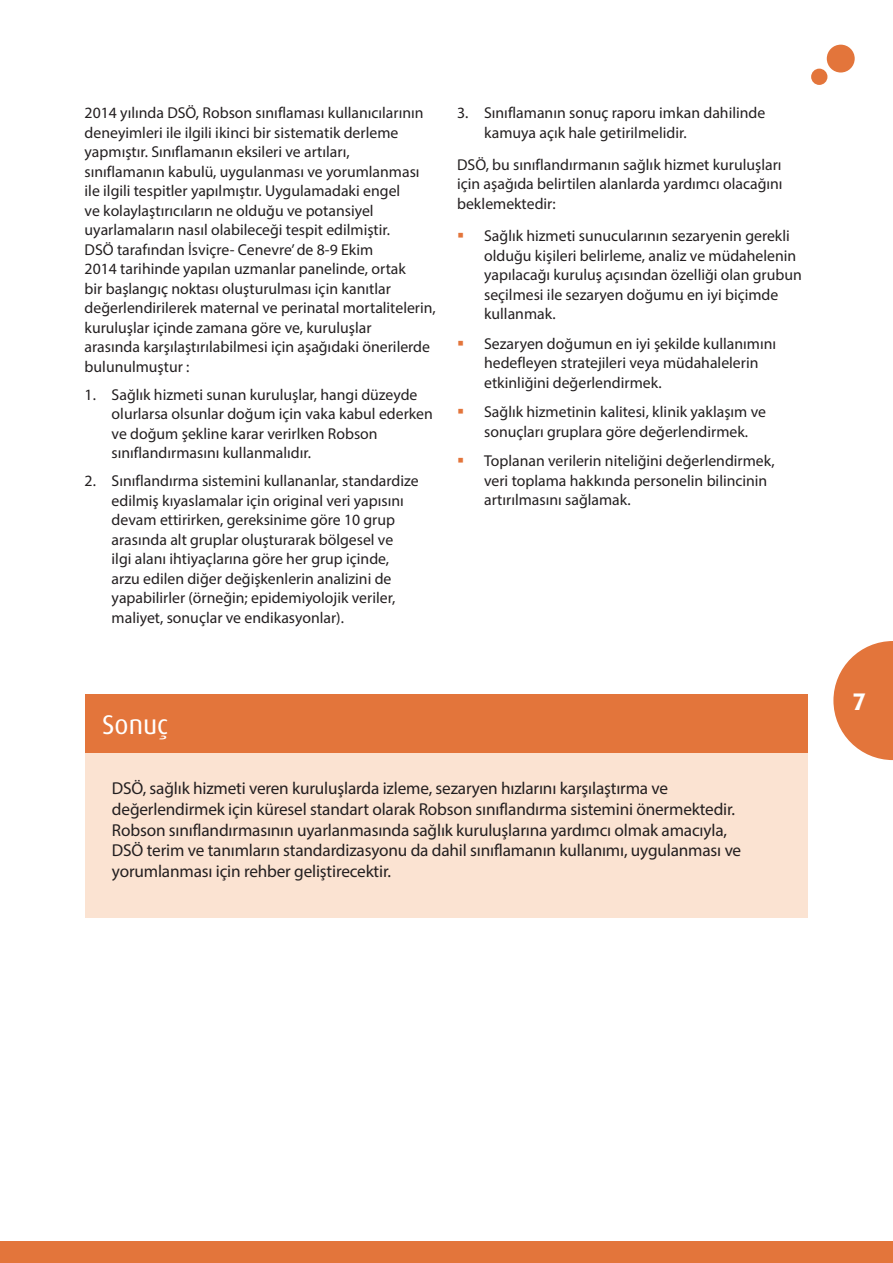
<style>
.page{position:relative;width:893px;height:1263px;background:#fff}
.page>*{position:absolute;margin:0;border:0;box-sizing:border-box;transform-origin:0 0}
.Heading_3{font:27px "Dax Pro";color:#fff}
.t1{font:700 24px "Dax Pro";color:#fff}
.Body_text{font:17.25px/20.7px "Myriad Pro";letter-spacing:-.01em;color:#231f20}
.Body_text-2{font:15.75px/19.5px "Myriad Pro";color:#231f20}
</style>
<div class="page">
<svg style="left:833px;top:641px;width:60px;height:119px"></svg>
<div style="left:827px;top:45px;width:28px;height:28px;background:#e3753b;border-radius:50%"></div>
<div style="left:811px;top:69px;width:16px;height:16px;background:#e3753b;border-radius:50%"></div>
<div style="left:0;top:1241px;width:893px;height:22px;background:#e3753b"></div>
<div style="left:86px;top:694px;width:722px;height:224px;background:#fbe3d2"></div>
<div style="left:85px;top:694px;width:723px;height:59px;background:#e3753b"></div>
<p class="Body_text-2" style="left:85px;top:103px;width:353px">2014 yılında DSÖ, Robson sınıflaması kullanıcılarının deneyimleri ile ilgili ikinci bir sistematik derleme yapmıştır. Sınıflamanın eksileri ve artıları,<br>sınıflamanın kabulü, uygulanması ve yorumlanması ile ilgili tespitler yapılmıştır. Uygulamadaki engel<br>ve kolaylaştırıcıların ne olduğu ve potansiyel uyarlamaların nasıl olabileceği tespit edilmiştir.<br>DSÖ tarafından İsviçre- Cenevre’ de 8-9 Ekim<br>2014 tarihinde yapılan uzmanlar panelinde, ortak<br>bir başlangıç noktası oluşturulması için kanıtlar değerlendirilerek maternal ve perinatal mortalitelerin, kuruluşlar içinde zamana göre ve, kuruluşlar<br>arasında karşılaştırılabilmesi için aşağıdaki önerilerde bulunulmuştur :</p>
<p class="Body_text-2" style="left:112px;top:384px;width:323px;text-indent:-27px">1. Sağlık hizmeti sunan kuruluşlar, hangi düzeyde olurlarsa olsunlar doğum için vaka kabul ederken ve doğum şekline karar verirlken Robson sınıflandırmasını kullanmalıdır.</p>
<p class="Body_text-2" style="left:112px;top:471px;width:308px;text-indent:-27px">2. Sınıflandırma sistemini kullananlar, standardize edilmiş kıyaslamalar için original veri yapısını devam ettirirken, gereksinime göre 10 grup arasında alt gruplar oluşturarak bölgesel ve<br>ilgi alanı ihtiyaçlarına göre her grup içinde, arzu edilen diğer değişkenlerin analizini de yapabilirler (örneğin; epidemiyolojik veriler, maliyet, sonuçlar ve endikasyonlar).</p>
<p class="Body_text-2" style="left:484px;top:103px;width:283px;text-indent:-27px">3. Sınıflamanın sonuç raporu imkan dahilinde kamuya açık hale getirilmelidir.</p>
<p class="Body_text-2" style="left:457px;top:155px;width:327px;text-align:justify">DSÖ, bu sınıflandırmanın sağlık hizmet kuruluşları için aşağıda belirtilen alanlarda yardımcı olacağını beklemektedir:</p>
<p class="Body_text-2" style="left:484px;top:226px;width:319px">Sağlık hizmeti sunucularının sezaryenin gerekli olduğu kişileri belirleme, analiz ve müdahelenin yapılacağı kuruluş açısından özelliği olan grubun seçilmesi ile sezaryen doğumu en iyi biçimde kullanmak.</p>
<p class="Body_text-2" style="left:484px;top:333px;width:293px">Sezaryen doğumun en iyi şekilde kullanımını hedefleyen stratejileri veya müdahalelerin etkinliğini değerlendirmek.</p>
<p class="Body_text-2" style="left:484px;top:402px;width:283px">Sağlık hizmetinin kalitesi, klinik yaklaşım ve sonuçları gruplara göre değerlendirmek.</p>
<p class="Body_text-2" style="left:484px;top:451px;width:292px">Toplanan verilerin niteliğini değerlendirmek, veri toplama hakkında personelin bilincinin artırılmasını sağlamak.</p>
<p class="Heading_3" style="left:102px;top:708px;width:68px">Sonuç</p>
<p class="Body_text" style="left:112px;top:778px;width:631px">DSÖ, sağlık hizmeti veren kuruluşlarda izleme, sezaryen hızlarını karşılaştırma ve değerlendirmek için küresel standart olarak Robson sınıflandırma sistemini önermektedir.<br>Robson sınıflandırmasının uyarlanmasında sağlık kuruluşlarına yardımcı olmak amacıyla, DSÖ terim ve tanımların standardizasyonu da dahil sınıflamanın kullanımı, uygulanması ve yorumlanması için rehber geliştirecektir.</p>
<h2 class="t1" style="left:853px;top:686px;width:15px">7</h2>
</div>
